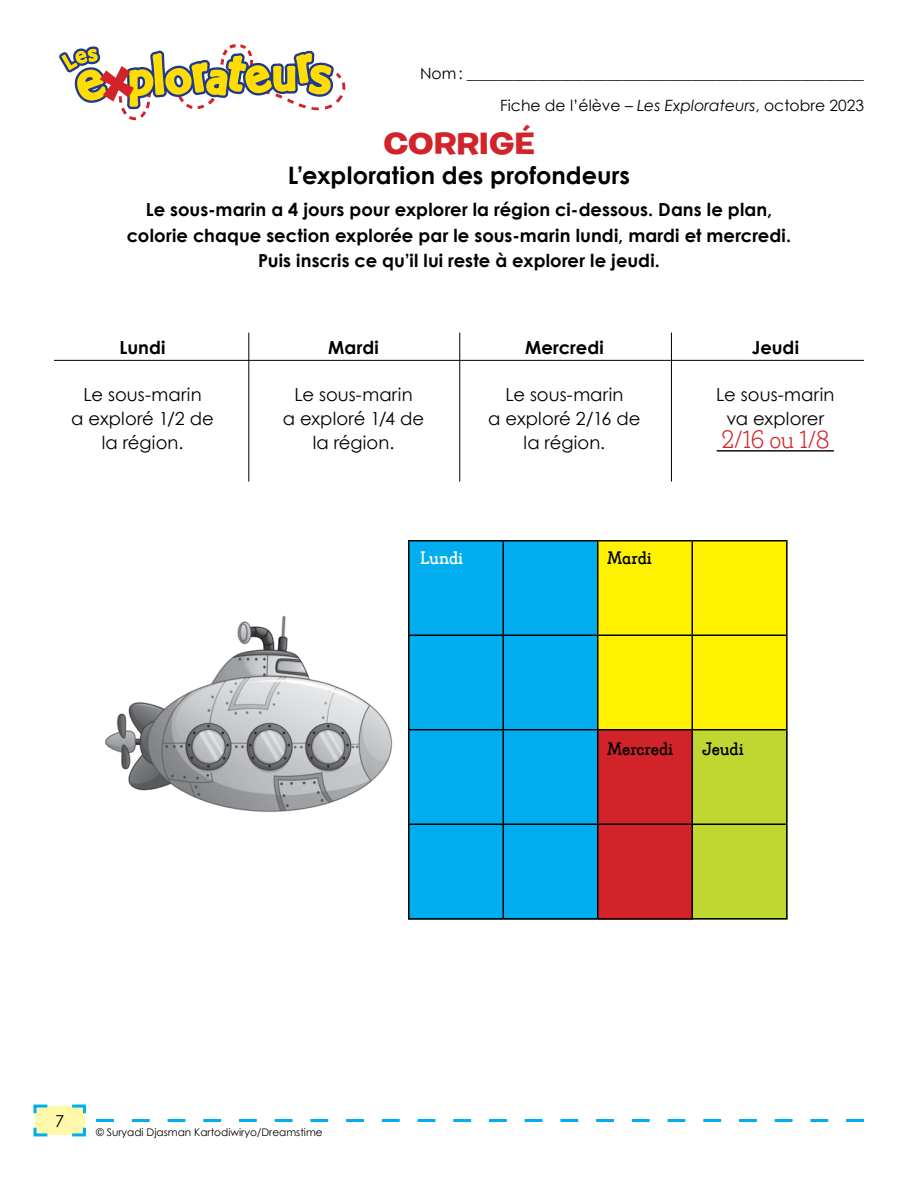
<style>
.page{position:relative;width:918px;height:1188px;background:#fff}
.page>*{position:absolute;margin:0;border:0;box-sizing:border-box;transform-origin:0 0}
.t1{font:700 30.75px "Burbank Big Wide";color:#d2232a}
.t2{font:27px "Hogar Slab";color:#d2232a}
.t3{font:700 24px "Century Gothic";letter-spacing:.005em;color:#000}
.t4{font:700 19.5px "Hogar Slab";letter-spacing:-.005em;color:#000}
.t5{font:700 19.5px "Hogar Slab";color:#fff}
.t6{font:700 18px/25.5px "Century Gothic";letter-spacing:.005em;color:#000;text-align:center}
.t7{font:18px/24px "Century Gothic";letter-spacing:.005em;color:#000;text-align:center}
.t8{font:16.5px "Century Gothic";color:#000}
.t9{font:15.6px/31.7px "Century Gothic";color:#000;text-align:right}
.t10{font:10.5px "Century Gothic";color:#000}
.s1{font-style:italic}
</style>
<div class="page">
<svg style="left:55px;top:44px;width:291px;height:348px"></svg>
<svg style="left:33px;top:1104px;width:53px;height:33px;background:#dceebc"></svg>
<svg style="left:96px;top:1119px;width:768px;height:3px"></svg>
<hr style="left:717px;top:450px;width:117px;height:1px;background:#000">
<hr style="left:54px;top:360px;width:810px;height:1px;background:#000">
<hr style="left:248px;top:333px;width:1px;height:149px;background:#000">
<hr style="left:459px;top:333px;width:1px;height:149px;background:#000">
<hr style="left:671px;top:333px;width:1px;height:149px;background:#000">
<img style="left:105px;top:615px;width:288px;height:198px">
<div style="left:408px;top:540px;width:190px;height:380px;background:#00aeef"></div>
<div style="left:598px;top:540px;width:190px;height:190px;background:#fff200"></div>
<div style="left:598px;top:730px;width:95px;height:190px;background:#d2232a"></div>
<div style="left:693px;top:730px;width:95px;height:190px;background:#bfd730"></div>
<p class="t9" style="left:420px;top:57px;width:445px">Nom: ___________________________________________________<br>Fiche de l’élève – <span class="s1">Les Explorateurs</span>, octobre 2023</p>
<h1 class="t1" style="left:383px;top:124px;width:153px">CORRIGÉ</h1>
<h3 class="t3" style="left:288px;top:160px;width:344px">L’exploration des profondeurs</h3>
<p class="t6" style="left:127px;top:197px;width:666px">Le sous-marin a 4 jours pour explorer la région ci-dessous. Dans le plan, colorie chaque section explorée par le sous-marin lundi, mardi et mercredi.<br>Puis inscris ce qu’il lui reste à explorer le jeudi.</p>
<p class="t6" style="left:120px;top:335px;width:48px">Lundi</p>
<p class="t7" style="left:71px;top:383px;width:144px">Le sous-marin<br>a exploré 1/2 de la région.</p>
<p class="t6" style="left:328px;top:335px;width:52px">Mardi</p>
<p class="t7" style="left:283px;top:383px;width:143px">Le sous-marin<br>a exploré 1/4 de la région.</p>
<p class="t6" style="left:525px;top:335px;width:80px">Mercredi</p>
<p class="t7" style="left:488px;top:383px;width:154px">Le sous-marin<br>a exploré 2/16 de la région.</p>
<p class="t5" style="left:420px;top:547px;width:45px">Lundi</p>
<p class="t4" style="left:607px;top:547px;width:46px">Mardi</p>
<p class="t6" style="left:752px;top:335px;width:49px">Jeudi</p>
<p class="t7" style="left:716px;top:383px;width:120px">Le sous-marin va explorer _____________</p>
<h2 class="t2" style="left:721px;top:424px;width:110px">2/16 ou 1/8</h2>
<p class="t4" style="left:607px;top:738px;width:68px">Mercredi</p>
<p class="t4" style="left:702px;top:738px;width:43px">Jeudi</p>
<p class="t8" style="left:55px;top:1111px;width:11px">7</p>
<p class="t10" style="left:96px;top:1126px;width:228px">© Suryadi Djasman Kartodiwiryo/Dreamstime</p>
</div>
